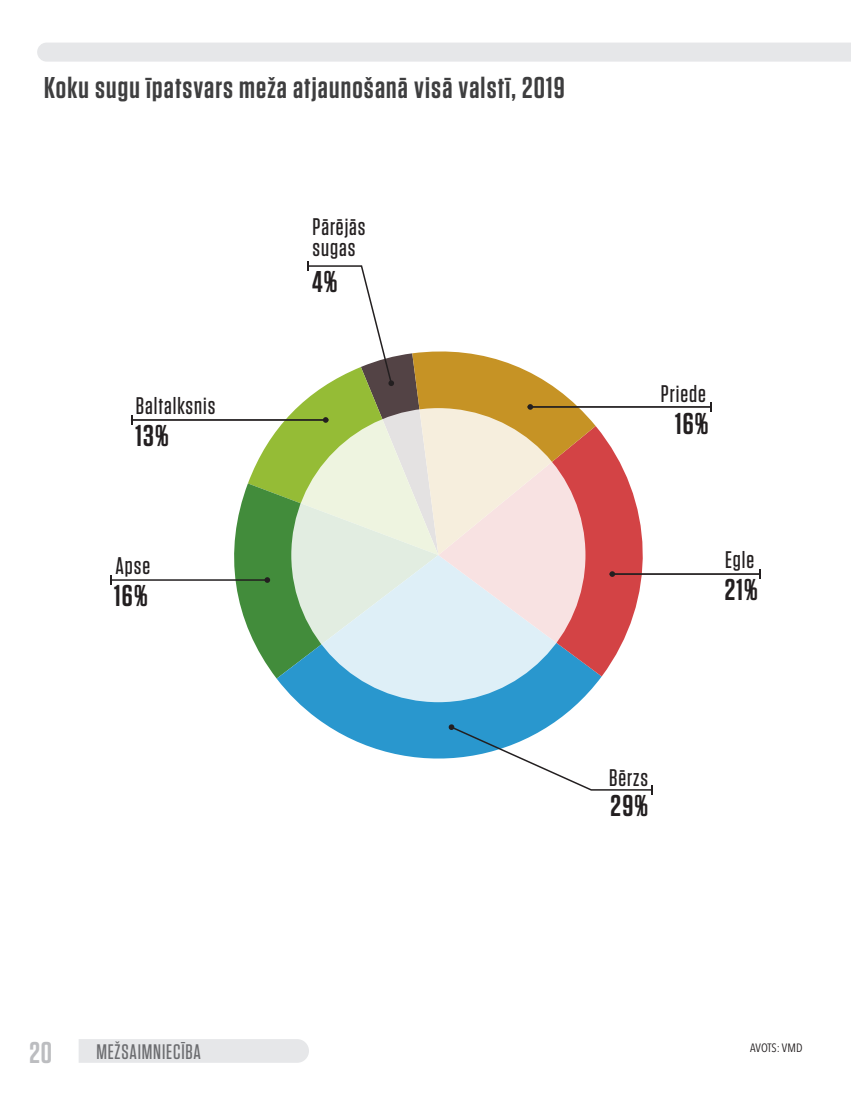
<style>
.page{position:relative;width:851px;height:1106px;background:#fff}
.page>*{position:absolute;margin:0;border:0;box-sizing:border-box;transform-origin:0 0}
.t1{font:600 30px "Tungsten";letter-spacing:.04em;color:#3e3e3f}
.t2{font:600 30px "Tungsten";letter-spacing:.04em;color:#231f20}
.t3{font:600 30px "Tungsten";color:#bcbdc0}
.t4{font:500 24px/21px "Tungsten";letter-spacing:.04em;color:#231f20}
.t5{font:500 21px "Tungsten";letter-spacing:.04em;color:#6c6d70}
.t6{font:condensed 12px "Avenir Next LT Pro";letter-spacing:-.005em;color:#231f20}
</style>
<div class="page">
<svg style="left:234px;top:483px;width:42px;height:195px;fill:#428c3b"></svg>
<svg style="left:276px;top:555px;width:325px;height:204px;fill:#2997ce"></svg>
<svg style="left:522px;top:426px;width:121px;height:250px;fill:#d34345"></svg>
<svg style="left:438px;top:351px;width:157px;height:204px;fill:#c69325"></svg>
<hr style="left:530px;top:406px;width:181px;height:2px;background:#231f20">
<svg style="left:527px;top:404px;width:6px;height:6px"></svg>
<hr style="left:612px;top:573px;width:147px;height:2px;background:#231f20">
<svg style="left:609px;top:571px;width:6px;height:6px"></svg>
<svg style="left:758px;top:569px;width:2px;height:10px"></svg>
<svg style="left:448px;top:724px;width:205px;height:70px"></svg>
<hr style="left:111px;top:579px;width:156px;height:2px;background:#231f20">
<svg style="left:264px;top:577px;width:6px;height:6px"></svg>
<svg style="left:110px;top:575px;width:2px;height:10px"></svg>
<hr style="left:132px;top:419px;width:194px;height:2px;background:#231f20">
<svg style="left:248px;top:261px;width:190px;height:294px"></svg>
<svg style="left:291px;top:408px;width:294px;height:294px;background:#e9ebe6"></svg>
<div style="left:79px;top:1039px;width:230px;height:23px;background:#e6e7e9"></div>
<div style="left:37px;top:43px;width:813px;height:19px;background:#e6e7e9"></div>
<p class="t1" style="left:44px;top:71px;width:522px">Koku sugu īpatsvars meža atjaunošanā visā valstī, 2019</p>
<p class="t4" style="left:312px;top:216px;width:54px">Pārējās sugas</p>
<p class="t4" style="left:136px;top:396px;width:81px">Baltalksnis</p>
<p class="t2" style="left:135px;top:420px;width:35px">13%</p>
<p class="t4" style="left:115px;top:556px;width:36px">Apse</p>
<p class="t2" style="left:114px;top:580px;width:35px">16%</p>
<p class="t2" style="left:312px;top:266px;width:27px">4%</p>
<p class="t4" style="left:660px;top:383px;width:47px">Priede</p>
<p class="t2" style="left:675px;top:407px;width:35px">16%</p>
<p class="t4" style="left:725px;top:550px;width:31px">Egle</p>
<p class="t2" style="left:724px;top:574px;width:34px">21%</p>
<p class="t4" style="left:609px;top:767px;width:40px">Bērzs</p>
<p class="t2" style="left:610px;top:789px;width:39px">29%</p>
<p class="t3" style="left:29px;top:1036px;width:24px">20</p>
<p class="t5" style="left:96px;top:1040px;width:106px">MEŽSAIMNIECĪBA</p>
<p class="t6" style="left:750px;top:1040px;width:54px">AVOTS: VMD</p>
</div>
